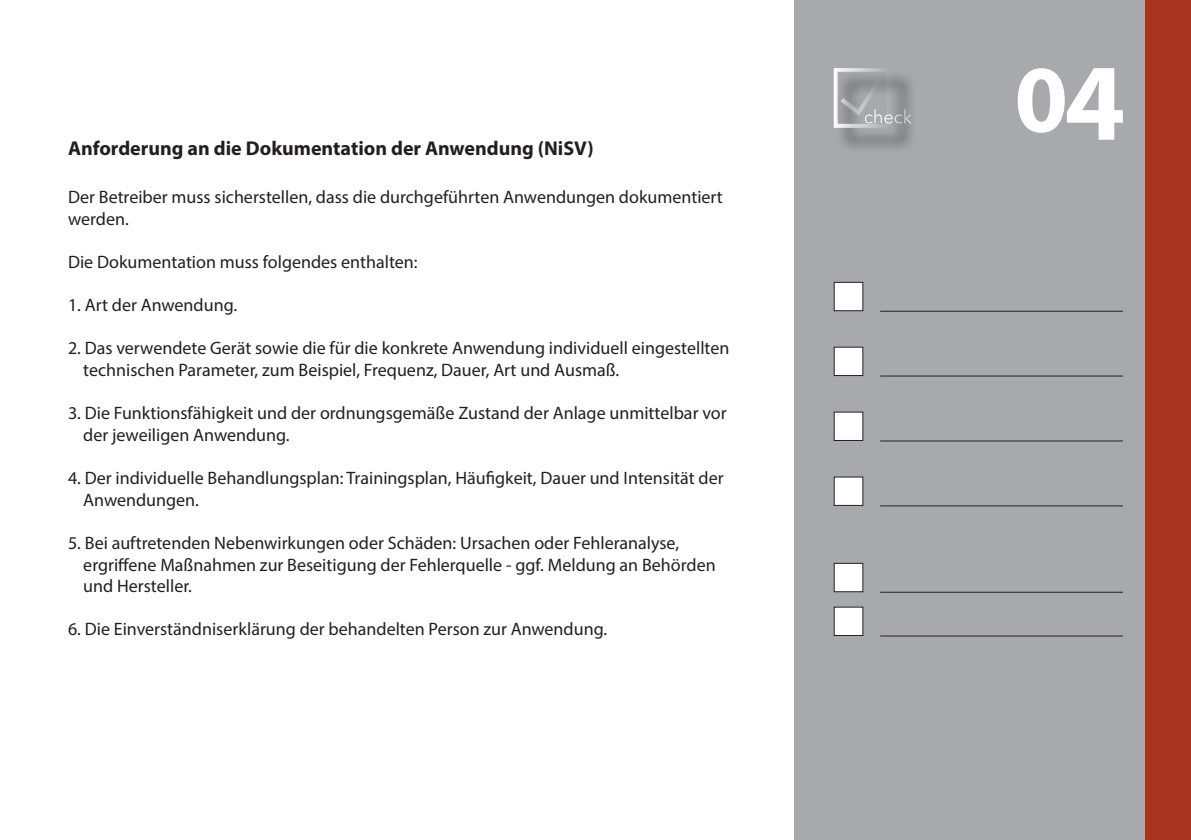
<style>
.page{position:relative;width:1191px;height:840px;background:#fff}
.page>*{position:absolute;margin:0;border:0;box-sizing:border-box;transform-origin:0 0}
.t1{font:700 96px "Myriad Pro";color:#fff}
.t2{font:700 20px "Myriad Pro";color:#231f20}
.t3{font:18px/21.6px "Myriad Pro";color:#231f20}
.s1{font-size:110px}
</style>
<div class="page">
<div style="left:794px;top:0;width:358px;height:839px;background:#a8a9ad"></div>
<div style="left:834px;top:282px;width:29px;height:28px;background:#fff"></div>
<div style="left:833px;top:282px;width:30px;height:29px;border:1px solid #231f20"></div>
<hr style="left:880px;top:310px;width:243px;height:1px;background:#231f20">
<div style="left:834px;top:347px;width:29px;height:28px;background:#fff"></div>
<hr style="left:880px;top:375px;width:243px;height:1px;background:#231f20">
<div style="left:834px;top:412px;width:29px;height:28px;background:#fff"></div>
<hr style="left:880px;top:440px;width:243px;height:1px;background:#231f20">
<div style="left:834px;top:476px;width:29px;height:29px;background:#fff"></div>
<hr style="left:880px;top:505px;width:243px;height:1px;background:#231f20">
<div style="left:834px;top:563px;width:29px;height:28px;background:#fff"></div>
<div style="left:833px;top:562px;width:30px;height:30px;border:1px solid #231f20"></div>
<hr style="left:880px;top:591px;width:243px;height:1px;background:#231f20">
<div style="left:834px;top:606px;width:29px;height:29px;background:#fff"></div>
<hr style="left:880px;top:635px;width:243px;height:1px;background:#231f20">
<div style="left:1145px;top:0;width:46px;height:839px;background:#a73420"></div>
<img style="left:841px;top:75px;width:71px;height:74px">
<img style="left:853px;top:90px;width:49px;height:44px">
<img style="left:902px;top:109px;width:9px;height:14px">
<img style="left:891px;top:109px;width:11px;height:14px">
<svg style="left:833px;top:68px;width:51px;height:60px"></svg>
<img style="left:837px;top:71px;width:54px;height:57px">
<img style="left:853px;top:90px;width:38px;height:38px">
<img style="left:887px;top:109px;width:4px;height:14px">
<p class="t2" style="left:68px;top:135px;width:527px">Anforderung an die Dokumentation der Anwendung (NiSV)</p>
<p class="t3" style="left:68px;top:186px;width:656px">Der Betreiber muss sicherstellen, dass die durchgeführten Anwendungen dokumentiert werden.</p>
<p class="t3" style="left:68px;top:250px;width:351px">Die Dokumentation muss folgendes enthalten:</p>
<p class="t3" style="left:68px;top:294px;width:171px">1. Art der Anwendung.</p>
<p class="t3" style="left:83px;top:337px;width:647px;text-indent:-15px">2. Das verwendete Gerät sowie die für die konkrete Anwendung individuell eingestellten technischen Parameter, zum Beispiel, Frequenz, Dauer, Art und Ausmaß.</p>
<p class="t3" style="left:83px;top:402px;width:645px;text-indent:-15px">3. Die Funktionsfähigkeit und der ordnungsgemäße Zustand der Anlage unmittelbar vor der jeweiligen Anwendung.</p>
<p class="t3" style="left:83px;top:466px;width:642px;text-indent:-15px">4. Der individuelle Behandlungsplan: Trainingsplan, Häufigkeit, Dauer und Intensität der<br>Anwendungen.</p>
<p class="t3" style="left:83px;top:531px;width:634px;text-indent:-15px">5. Bei auftretenden Nebenwirkungen oder Schäden: Ursachen oder Fehleranalyse, ergriffene Maßnahmen zur Beseitigung der Fehlerquelle - ggf. Meldung an Behörden und Hersteller.</p>
<p class="t3" style="left:68px;top:618px;width:540px">6. Die Einverständniserklärung der behandelten Person zur Anwendung.</p>
<h1 class="t1" style="left:1014px;top:37px;width:112px">0<span class="s1">4</span></h1>
</div>
